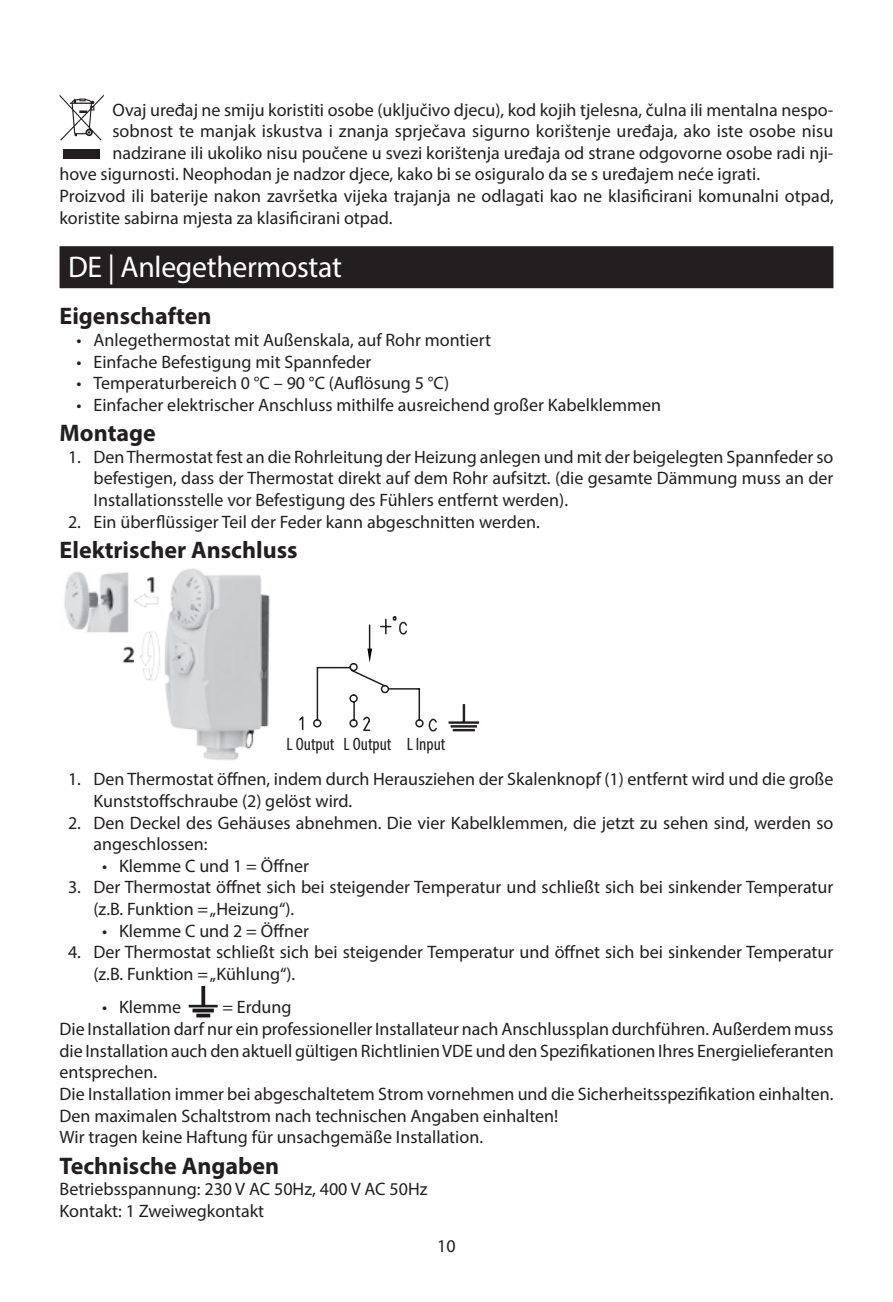
<style>
.page{position:relative;width:893px;height:1302px;background:#fff}
.page>*{position:absolute;margin:0;border:0;box-sizing:border-box;transform-origin:0 0}
.t1{font:30px "Myriad Pro";letter-spacing:-.01em;color:#fff}
.t2{font:700 24px "Myriad Pro";color:#231f20}
.t3{font:18px/21.6px "Myriad Pro";color:#231f20}
.t4{font:condensed 18px "Myriad Pro";color:#231f20}
</style>
<div class="page">
<div style="left:60px;top:246px;width:773px;height:42px;background:#231f20"></div>
<svg style="left:60px;top:94px;width:44px;height:47px"></svg>
<div style="left:63px;top:150px;width:37px;height:9px;background:#231f20"></div>
<img style="left:64px;top:568px;width:206px;height:193px">
<svg style="left:299px;top:616px;width:138px;height:116px"></svg>
<hr style="left:449px;top:721px;width:30px;height:2px;background:#231f20">
<svg style="left:463px;top:704px;width:2px;height:17px"></svg>
<hr style="left:451px;top:725px;width:26px;height:2px;background:#231f20">
<hr style="left:453px;top:728px;width:22px;height:3px;background:#231f20">
<img style="left:188px;top:986px;width:30px;height:32px">
<p class="t3" style="left:112px;top:98px;width:723px">Ovaj uređaj ne smiju koristiti osobe (uključivo djecu), kod kojih tjelesna, čulna ili mentalna nespo-</p>
<p class="t3" style="left:112px;top:120px;width:722px">sobnost te manjak iskustva i znanja sprječava sigurno korištenje uređaja, ako iste osobe nisu</p>
<p class="t3" style="left:112px;top:142px;width:723px">nadzirane ili ukoliko nisu poučene u svezi korištenja uređaja od strane odgovorne osobe radi nji-</p>
<p class="t3" style="left:60px;top:163px;width:702px">hove sigurnosti. Neophodan je nadzor djece, kako bi se osiguralo da se s uređajem neće igrati.</p>
<p class="t3" style="left:60px;top:185px;width:776px">Proizvod ili baterije nakon završetka vijeka trajanja ne odlagati kao ne klasificirani komunalni otpad,</p>
<p class="t3" style="left:60px;top:206px;width:334px">koristite sabirna mjesta za klasificirani otpad.</p>
<h1 class="t1" style="left:68px;top:248px;width:275px">DE | Anlegethermostat</h1>
<h2 class="t2" style="left:60px;top:300px;width:154px">Eigenschaften</h2>
<p class="t3" style="left:77px;top:329px;width:416px">• Anlegethermostat mit Außenskala, auf Rohr montiert</p>
<p class="t3" style="left:77px;top:350px;width:296px">• Einfache Befestigung mit Spannfeder</p>
<p class="t3" style="left:77px;top:372px;width:374px">• Temperaturbereich 0 °C – 90 °C (Auflösung 5 °C)</p>
<p class="t3" style="left:77px;top:393px;width:586px">• Einfacher elektrischer Anschluss mithilfe ausreichend großer Kabelklemmen</p>
<h2 class="t2" style="left:60px;top:417px;width:98px">Montage</h2>
<p class="t3" style="left:94px;top:445px;width:741px;text-align:justify;text-indent:-26px">1. Den Thermostat fest an die Rohrleitung der Heizung anlegen und mit der beigelegten Spannfeder so befestigen, dass der Thermostat direkt auf dem Rohr aufsitzt. (die gesamte Dämmung muss an der Installationsstelle vor Befestigung des Fühlers entfernt werden).</p>
<p class="t3" style="left:68px;top:510px;width:473px">2. Ein überflüssiger Teil der Feder kann abgeschnitten werden.</p>
<h2 class="t2" style="left:60px;top:534px;width:240px">Elektrischer Anschluss</h2>
<p class="t4" style="left:287px;top:733px;width:160px">L Output L Output L Input</p>
<p class="t3" style="left:94px;top:768px;width:741px;text-indent:-26px">1. Den Thermostat öffnen, indem durch Herausziehen der Skalenknopf (1) entfernt wird und die große<br>Kunststoffschraube (2) gelöst wird.</p>
<p class="t3" style="left:94px;top:811px;width:741px;text-indent:-26px">2. Den Deckel des Gehäuses abnehmen. Die vier Kabelklemmen, die jetzt zu sehen sind, werden so angeschlossen:</p>
<p class="t3" style="left:102px;top:854px;width:208px">• Klemme C und 1 = Öffner</p>
<p class="t3" style="left:94px;top:876px;width:741px;text-indent:-26px">3. Der Thermostat öffnet sich bei steigender Temperatur und schließt sich bei sinkender Temperatur (z.B. Funktion = „Heizung“).</p>
<p class="t3" style="left:102px;top:919px;width:208px">• Klemme C und 2 = Öffner</p>
<p class="t3" style="left:94px;top:940px;width:741px;text-indent:-26px">4. Der Thermostat schließt sich bei steigender Temperatur und öffnet sich bei sinkender Temperatur (z.B. Funktion = „Kühlung“).</p>
<p class="t3" style="left:102px;top:996px;width:81px">• Klemme</p>
<p class="t3" style="left:60px;top:996px;width:776px;text-indent:163px">= Erdung<br>Die Installation darf nur ein professioneller Installateur nach Anschlussplan durchführen. Außerdem muss die Installation auch den aktuell gültigen Richtlinien VDE und den Spezifikationen Ihres Energielieferanten entsprechen.<br>Die Installation immer bei abgeschaltetem Strom vornehmen und die Sicherheitsspezifikation einhalten.<br>Den maximalen Schaltstrom nach technischen Angaben einhalten!<br>Wir tragen keine Haftung für unsachgemäße Installation.</p>
<h2 class="t2" style="left:60px;top:1149px;width:221px">Technische Angaben</h2>
<p class="t3" style="left:60px;top:1177px;width:370px">Betriebsspannung: 230 V AC 50Hz, 400 V AC 50Hz<br>Kontakt: 1 Zweiwegkontakt</p>
<p class="t3" style="left:437px;top:1234px;width:20px">10</p>
</div>
